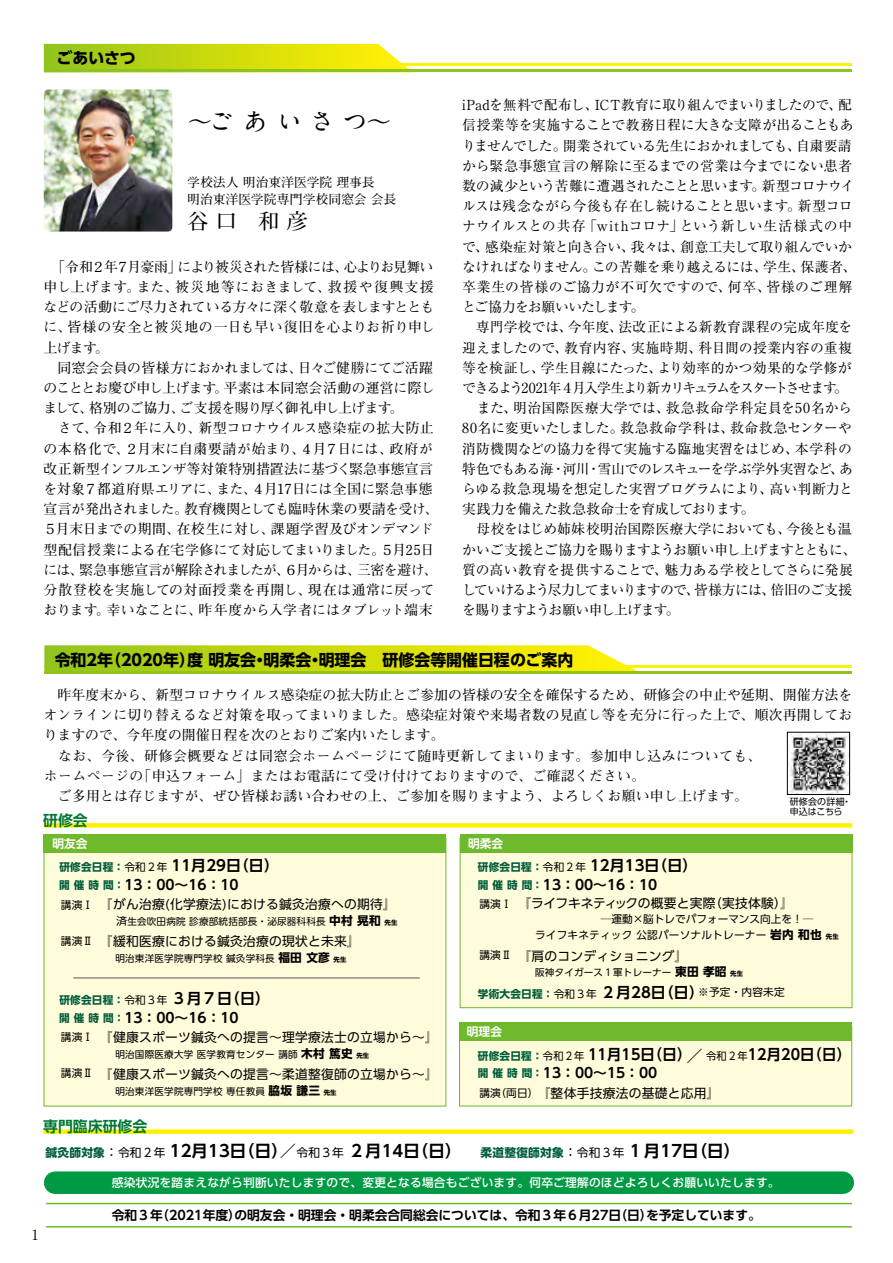
<style>
.page{position:relative;width:893px;height:1263px;background:#fff}
.page>*{position:absolute;margin:0;border:0;box-sizing:border-box;transform-origin:0 0}
.t1{font:700 25.5px "A1 Mincho Std";letter-spacing:.32em;color:#000}
.t2{font:700 21.3px "Futo Min A101 Pr 6";color:#000}
.t3{font:700 16.35px "UD Shin Go Pr 6 De";color:#000}
.t4{font:700 15.9px "UD Shin Go Pr 6";color:#000}
.t5{font:700 14.85px "UD Shin Go Pr 6 De";color:#000}
.t6{font:700 14.85px "UD Shin Go Pr 6 De";color:#000;scale:.96 1}
.t7{font:700 14.85px "UD Shin Go Pr 6 De";color:#073}
.t8{font:13.8px/20.2px "Ryumin Pr 6 N";letter-spacing:-.02em;color:#000}
.t9{font:700 13.8px/20.2px "Futo Min A101 Pr 6";letter-spacing:-.01em;color:#000}
.t10{font:700 13.8px/20.2px "Futo Min A101 Pr 6";letter-spacing:.01em;color:#000}
.t11{font:700 13.8px "UD Shin Go Pr 6 De";color:#000}
.t12{font:13.8px "Ryumin Pr 6";color:#000}
.t13{font:12.75px "UD Shin Go Pr 6 N";letter-spacing:.02em;color:#000}
.t14{font:700 12.75px "UD Shin Go Pr 6 De";color:#000}
.t15{font:700 12.75px/17px "Futo Min A101 Pr 6";letter-spacing:.005em;color:#000}
.t16{font:12.75px "UD Shin Go Pr 6 N";color:#000}
.t17{font:500 11.7px "UD Shin Go Pr 6 N";letter-spacing:.02em;color:#fff}
.t18{font:700 11.7px "UD Shin Go Pr 6 De";color:#fff}
.t19{font:10.65px/15.9px "UD Shin Go Pr 6 N";letter-spacing:.02em;color:#000}
.t20{font:10.65px "UD Shin Go Pr 6";letter-spacing:.02em;color:#000}
.t21{font:9.6px "UD Shin Go Pr 6 N";letter-spacing:.02em;color:#000}
.t22{font:9px/10.6px "UD Shin Go Pr 6";letter-spacing:.02em;color:#000}
.s1{font-family:"UD Shin Go Pr 6";font-size:10.65px;color:#005e3c}
.s2{font-family:"UD Shin Go Pr 6";font-weight:400;font-size:10.65px}
.s3{font-size:10.65px}
.s4{font-weight:700;font-size:11.7px}
.s5{font-weight:700;font-size:6.45px}
.s6{font-size:12.75px}
.s7{font-family:"UD Shin Go Pr 6";font-size:11.7px;color:#005e3c}
.s8{font-family:"UD Shin Go Pr 6 N";font-weight:400;font-size:12.9px}
.s9{font-family:"UD Shin Go Pr 6";font-weight:400;font-size:11.7px}
</style>
<div class="page">
<img style="left:789px;top:734px;width:59px;height:59px">
<div style="left:43px;top:823px;width:809px;height:5px;background:#fff100"></div>
<div style="left:43px;top:1129px;width:810px;height:5px;background:#fff100"></div>
<div style="left:55px;top:1171px;width:788px;height:23px;background:#094"></div>
<hr style="left:44px;top:64px;width:808px;height:2px;background:#fff209">
<svg style="left:44px;top:44px;width:369px;height:26px;background:#cbdb19"></svg>
<hr style="left:44px;top:70px;width:808px;height:2px;background:#8fc31f">
<img style="left:44px;top:89px;width:128px;height:143px">
<hr style="left:44px;top:665px;width:808px;height:3px;background:#fff209">
<svg style="left:44px;top:645px;width:593px;height:26px;background:#cddc1a"></svg>
<hr style="left:44px;top:671px;width:808px;height:3px;background:#8fc31f">
<div style="left:44px;top:838px;width:402px;height:268px;background:#fffcdb"></div>
<div style="left:44px;top:834px;width:402px;height:18px;background:#6fba2c"></div>
<div style="left:460px;top:838px;width:392px;height:170px;background:#fffcdb"></div>
<div style="left:460px;top:838px;width:392px;height:170px;border:1px solid #6fba2c"></div>
<div style="left:460px;top:834px;width:392px;height:18px;background:#6fba2c"></div>
<div style="left:459px;top:1026px;width:393px;height:80px;background:#fffcdb"></div>
<div style="left:459px;top:1022px;width:393px;height:19px;background:#6fba2c"></div>
<hr style="left:73px;top:977px;width:347px;height:1px;background:#595757">
<hr style="left:46px;top:1203px;width:806px;height:1px;background:#6fba2c">
<hr style="left:46px;top:1226px;width:806px;height:1px;background:#6fba2c">
<div style="left:787px;top:732px;width:63px;height:63px;border:1px solid #000"></div>
<p class="t4" style="left:56px;top:45px;width:81px">ごあいさつ</p>
<h1 class="t1" style="left:187px;top:101px;width:206px">～ごあいさつ～</h1>
<p class="t15" style="left:187px;top:173px;width:210px">学校法人 明治東洋医学院 理事長<br>明治東洋医学院専門学校同窓会 会長</p>
<h2 class="t2" style="left:187px;top:205px;width:122px">谷 口　和 彦</h2>
<p class="t9" style="left:43px;top:256px;width:397px">　「令和２年７月豪雨」により被災された皆様には、心よりお見舞い申し上げます。また、被災地等におきまして、救援や復興支援などの活動にご尽力されている方々に深く敬意を表しますとともに、皆様の安全と被災地の一日も早い復旧を心よりお祈り申し上げます。<br>　同窓会会員の皆様方におかれましては、日々ご健勝にてご活躍のこととお慶び申し上げます。平素は本同窓会活動の運営に際しまして、格別のご協力、ご支援を賜り厚く御礼申し上げます。<br>　さて、令和２年に入り、新型コロナウイルス感染症の拡大防止の本格化で、２月末に自粛要請が始まり、４月７日には、政府が改正新型インフルエンザ等対策特別措置法に基づく緊急事態宣言を対象７都道府県エリアに、また、４月17日には全国に緊急事態宣言が発出されました。教育機関としても臨時休業の要請を受け、<br>５月末日までの期間、在校生に対し、課題学習及びオンデマンド型配信授業による在宅学修にて対応してまいりました。５月25日には、緊急事態宣言が解除されましたが、６月からは、三密を避け、分散登校を実施しての対面授業を再開し、現在は通常に戻っております。幸いなことに、昨年度から入学者にはタブレット端末</p>
<p class="t8" style="left:462px;top:94px;width:396px">iPadを無料で配布し、ICT教育に取り組んでまいりましたので、配信授業等を実施することで教務日程に大きな支障が出ることもありませんでした。開業されている先生におかれましても、自粛要請から緊急事態宣言の解除に至るまでの営業は今までにない患者数の減少という苦難に遭遇されたことと思います。新型コロナウイルスは残念ながら今後も存在し続けることと思います。新型コロナウイルスとの共存「withコロナ」という新しい生活様式の中で、感染症対策と向き合い、我々は、創意工夫して取り組んでいかなければなりません。この苦難を乗り越えるには、学生、保護者、卒業生の皆様のご協力が不可欠ですので、何卒、皆様のご理解とご協力をお願いいたします。<br>　専門学校では、今年度、法改正による新教育課程の完成年度を迎えましたので、教育内容、実施時期、科目間の授業内容の重複等を検証し、学生目線にたった、より効率的かつ効果的な学修ができるよう2021年４月入学生より新カリキュラムをスタートさせます。　また、明治国際医療大学では、救急救命学科定員を50名から80名に変更いたしました。救急救命学科は、救命救急センターや消防機関などの協力を得て実施する臨地実習をはじめ、本学科の特色でもある海・河川・雪山でのレスキューを学ぶ学外実習など、あらゆる救急現場を想定した実習プログラムにより、高い判断力と実践力を備えた救急救命士を育成しております。<br>　母校をはじめ姉妹校明治国際医療大学においても、今後とも温かいご支援とご協力を賜りますようお願い申し上げますとともに、質の高い教育を提供することで、魅力ある学校としてさらに発展していけるよう尽力してまいりますので、皆様方には、倍旧のご支援を賜りますようお願い申し上げます。</p>
<p class="t4" style="left:55px;top:647px;width:520px">令和2年（2020年）度 明友会・明柔会・明理会　研修会等開催日程のご案内</p>
<p class="t10" style="left:44px;top:684px;width:810px">　昨年度末から、新型コロナウイルス感染症の拡大防止とご参加の皆様の安全を確保するため、研修会の中止や延期、開催方法をオンラインに切り替えるなど対策を取ってまいりました。感染症対策や来場者数の見直し等を充分に行った上で、順次再開しておりますので、今年度の開催日程を次のとおりご案内いたします。<br>　なお、今後、研修会概要などは同窓会ホームページにて随時更新してまいります。参加申し込みについても、<br>ホームページの「申込フォーム」またはお電話にて受け付けておりますので、ご確認ください。<br>　ご多用とは存じますが、ぜひ皆様お誘い合わせの上、ご参加を賜りますよう、よろしくお願い申し上げます。</p>
<p class="t22" style="left:790px;top:796px;width:63px">研修会の詳細・申込はこちら</p>
<p class="t7" style="left:43px;top:808px;width:46px">研修会</p>
<p class="t18" style="left:52px;top:834px;width:37px">明友会</p>
<p class="t18" style="left:468px;top:834px;width:37px">明柔会</p>
<p class="t5" style="left:59px;top:853px;width:221px"><span class="s1">研修会日程：</span><span class="s2">令和２年</span> 11月29日（日）</p>
<p class="t5" style="left:478px;top:853px;width:221px"><span class="s1">研修会日程：</span><span class="s2">令和２年</span> 12月13日（日）</p>
<p class="t11" style="left:59px;top:874px;width:181px"><span class="s1">開 催 時 間：</span>13：00～16：10</p>
<p class="t11" style="left:478px;top:873px;width:181px"><span class="s1">開 催 時 間：</span>13：00～16：10</p>
<p class="t19" style="left:61px;top:896px;width:34px">講演Ⅰ</p>
<p class="t19" style="left:61px;top:933px;width:34px">講演Ⅱ</p>
<p class="t13" style="left:100px;top:894px;width:298px">『がん治療(化学療法)における鍼灸治療への期待』</p>
<p class="t21" style="left:106px;top:914px;width:293px"><span class="s3">　済</span>生会吹田病院 診療部統括部長・泌尿器科科長 <span class="s4">中村 晃和</span><span class="s5">先生</span></p>
<p class="t13" style="left:100px;top:931px;width:262px">『緩和医療における鍼灸治療の現状と未来』</p>
<p class="t21" style="left:106px;top:951px;width:242px">　明治東洋医学院専門学校 鍼灸学科長 <span class="s4">福田 文彦</span><span class="s5">先生</span></p>
<p class="t19" style="left:479px;top:896px;width:34px">講演Ⅰ</p>
<p class="t19" style="left:479px;top:947px;width:34px">講演Ⅱ</p>
<p class="t16" style="left:518px;top:893px;width:277px">『ライフキネティックの概要と実際（実技体験）』</p>
<p class="t19" style="left:524px;top:911px;width:316px"><span class="s6">　　　　　　</span>─運動×脳トレでパフォーマンス向上を！─<br>　ライフキネティック 公認パーソナルトレーナー <span class="s4">岩内 和也</span> <span class="s5">先生</span></p>
<p class="t13" style="left:518px;top:945px;width:171px">『肩のコンディショニング』</p>
<p class="t21" style="left:535px;top:965px;width:210px">阪神タイガース１軍トレーナー <span class="s4">東田 孝昭</span><span class="s5">先生</span></p>
<p class="t5" style="left:59px;top:986px;width:212px"><span class="s1">研修会日程：</span><span class="s2">令和３年</span> ３月７日（日）</p>
<p class="t11" style="left:59px;top:1007px;width:181px"><span class="s1">開 催 時 間：</span>13：00～16：10</p>
<p class="t5" style="left:478px;top:980px;width:228px"><span class="s1">学術大会日程：</span><span class="s2">令和３年</span> ２月28日（日）</p>
<p class="t20" style="left:698px;top:983px;width:88px">※予定・内容未定</p>
<p class="t19" style="left:61px;top:1029px;width:34px">講演Ⅰ</p>
<p class="t19" style="left:61px;top:1065px;width:34px">講演Ⅱ</p>
<p class="t13" style="left:100px;top:1027px;width:340px">『健康スポーツ鍼灸への提言～理学療法士の立場から～』</p>
<p class="t21" style="left:106px;top:1047px;width:265px">　明治国際医療大学 医学教育センター 講師 <span class="s4">木村 篤史</span><span class="s5">先生</span></p>
<p class="t13" style="left:100px;top:1064px;width:340px">『健康スポーツ鍼灸への提言～柔道整復師の立場から～』</p>
<p class="t21" style="left:106px;top:1084px;width:232px">　明治東洋医学院専門学校 専任教員 <span class="s4">脇坂 謙三</span><span class="s5">先生</span></p>
<p class="t18" style="left:467px;top:1022px;width:37px">明理会</p>
<p class="t6" style="left:478px;top:1042px;width:390px"><span class="s1">研修会日程：</span><span class="s2">令和２年</span> 11月15日（日）　<span class="s2">令和２年</span>12月20日（日）</p>
<p class="t3" style="left:686px;top:1042px;width:18px">／</p>
<p class="t11" style="left:478px;top:1062px;width:181px"><span class="s1">開 催 時 間：</span>13：00～15：00</p>
<p class="t13" style="left:479px;top:1083px;width:242px"><span class="s3">講演（両日）</span>『整体手技療法の基礎と応用』</p>
<p class="t7" style="left:43px;top:1114px;width:106px">専門臨床研修会</p>
<p class="t3" style="left:46px;top:1137px;width:696px"><span class="s7">鍼灸師対象</span><span class="s8">：</span><span class="s9">令和２年</span> 12月13日（日）／<span class="s9">令和３年</span> ２月14日（日） <span class="s7">柔道整復師対象</span><span class="s8">：</span><span class="s9">令和３年</span> １月17日（日）</p>
<p class="t17" style="left:112px;top:1173px;width:669px">感染状況を踏まえながら判断いたしますので、変更となる場合もございます。何卒ご理解のほどよろしくお願いいたします。</p>
<p class="t12" style="left:32px;top:1223px;width:8px">1</p>
<p class="t14" style="left:112px;top:1204px;width:651px">令和３年（2021年度）の明友会・明理会・明柔会合同総会については、令和３年６月27日（日）を予定しています。</p>
</div>
